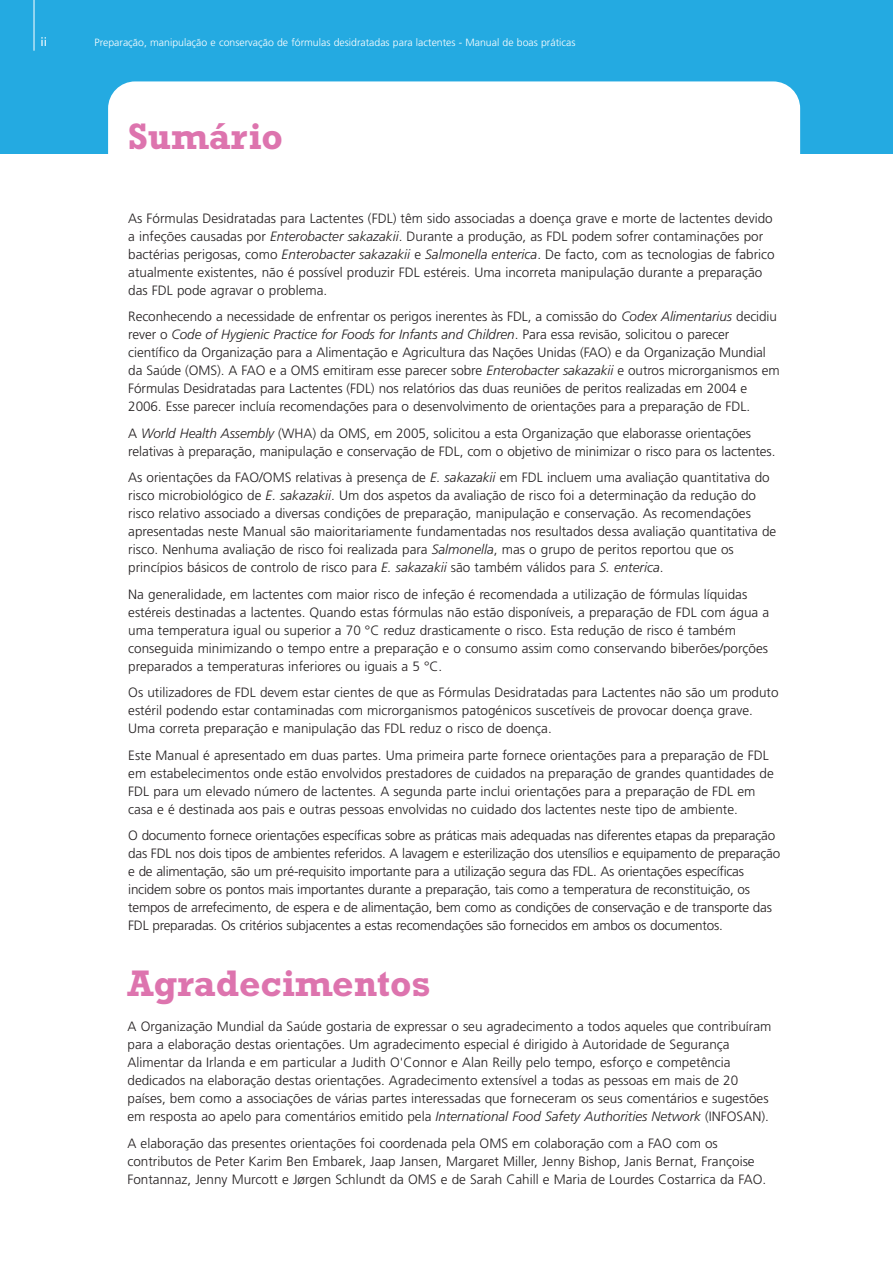
<style>
.page{position:relative;width:893px;height:1263px;background:#fff}
.page>*{position:absolute;margin:0;border:0;box-sizing:border-box;transform-origin:0 0}
.t1{font:700 37.5px "Rockwell";color:#dd74ae}
.t2{font:300 13.5px/18px "Frutiger";color:#231f20}
.t3{font:12px "Frutiger";color:#fff}
.t4{font:300 10.5px "Frutiger";color:#fff}
.s1{font-style:italic}
</style>
<div class="page">
<div style="left:0;top:0;width:893px;height:154px;background:#24aae1"></div>
<hr style="left:34px;top:0;width:1px;height:51px;background:#fff">
<div style="left:108px;top:81px;width:692px;height:235px;background:#fff;border-radius:27px"></div>
<p class="t3" style="left:41px;top:37px;width:8px">ii</p>
<p class="t4" style="left:95px;top:38px;width:482px">Preparação, manipulação e conservação de fórmulas desidratadas para lactentes - Manual de boas práticas</p>
<h1 class="t1" style="left:128px;top:123px;width:156px">Sumário</h1>
<p class="t2" style="left:128px;top:210px;width:648px">As Fórmulas Desidratadas para Lactentes (FDL) têm sido associadas a doença grave e morte de lactentes devido a infeções causadas por <span class="s1">Enterobacter sakazakii</span>. Durante a produção, as FDL podem sofrer contaminações por bactérias perigosas, como <span class="s1">Enterobacter sakazakii</span> e <span class="s1">Salmonella enterica</span>. De facto, com as tecnologias de fabrico atualmente existentes, não é possível produzir FDL estéreis. Uma incorreta manipulação durante a preparação das FDL pode agravar o problema.</p>
<p class="t2" style="left:128px;top:309px;width:653px">Reconhecendo a necessidade de enfrentar os perigos inerentes às FDL, a comissão do <span class="s1">Codex Alimentarius</span> decidiu rever o <span class="s1">Code of Hygienic Practice for Foods for Infants and Children</span>. Para essa revisão, solicitou o parecer científico da Organização para a Alimentação e Agricultura das Nações Unidas (FAO) e da Organização Mundial da Saúde (OMS). A FAO e a OMS emitiram esse parecer sobre <span class="s1">Enterobacter sakazakii</span> e outros microrganismos em Fórmulas Desidratadas para Lactentes (FDL) nos relatórios das duas reuniões de peritos realizadas em 2004 e 2006. Esse parecer incluía recomendações para o desenvolvimento de orientações para a preparação de FDL.</p>
<p class="t2" style="left:128px;top:425px;width:649px">A <span class="s1">World Health Assembly</span> (WHA) da OMS, em 2005, solicitou a esta Organização que elaborasse orientações relativas à preparação, manipulação e conservação de FDL, com o objetivo de minimizar o risco para os lactentes.</p>
<p class="t2" style="left:128px;top:470px;width:649px">As orientações da FAO/OMS relativas à presença de <span class="s1">E. sakazakii</span> em FDL incluem uma avaliação quantitativa do risco microbiológico de <span class="s1">E. sakazakii</span>. Um dos aspetos da avaliação de risco foi a determinação da redução do risco relativo associado a diversas condições de preparação, manipulação e conservação. As recomendações apresentadas neste Manual são maioritariamente fundamentadas nos resultados dessa avaliação quantitativa de risco. Nenhuma avaliação de risco foi realizada para <span class="s1">Salmonella</span>, mas o grupo de peritos reportou que os princípios básicos de controlo de risco para <span class="s1">E. sakazakii</span> são também válidos para <span class="s1">S. enterica</span>.</p>
<p class="t2" style="left:128px;top:586px;width:642px">Na generalidade, em lactentes com maior risco de infeção é recomendada a utilização de fórmulas líquidas estéreis destinadas a lactentes. Quando estas fórmulas não estão disponíveis, a preparação de FDL com água a uma temperatura igual ou superior a 70 °C reduz drasticamente o risco. Esta redução de risco é também conseguida minimizando o tempo entre a preparação e o consumo assim como conservando biberões/porções preparados a temperaturas inferiores ou iguais a 5 °C.</p>
<p class="t2" style="left:128px;top:684px;width:652px">Os utilizadores de FDL devem estar cientes de que as Fórmulas Desidratadas para Lactentes não são um produto estéril podendo estar contaminadas com microrganismos patogénicos suscetíveis de provocar doença grave.<br>Uma correta preparação e manipulação das FDL reduz o risco de doença.</p>
<p class="t2" style="left:128px;top:747px;width:647px">Este Manual é apresentado em duas partes. Uma primeira parte fornece orientações para a preparação de FDL em estabelecimentos onde estão envolvidos prestadores de cuidados na preparação de grandes quantidades de FDL para um elevado número de lactentes. A segunda parte inclui orientações para a preparação de FDL em casa e é destinada aos pais e outras pessoas envolvidas no cuidado dos lactentes neste tipo de ambiente.</p>
<p class="t2" style="left:128px;top:827px;width:653px">O documento fornece orientações específicas sobre as práticas mais adequadas nas diferentes etapas da preparação das FDL nos dois tipos de ambientes referidos. A lavagem e esterilização dos utensílios e equipamento de preparação e de alimentação, são um pré-requisito importante para a utilização segura das FDL. As orientações específicas incidem sobre os pontos mais importantes durante a preparação, tais como a temperatura de reconstituição, os tempos de arrefecimento, de espera e de alimentação, bem como as condições de conservação e de transporte das FDL preparadas. Os critérios subjacentes a estas recomendações são fornecidos em ambos os documentos.</p>
<h1 class="t1" style="left:128px;top:970px;width:305px">Agradecimentos</h1>
<p class="t2" style="left:127px;top:1018px;width:645px">A Organização Mundial da Saúde gostaria de expressar o seu agradecimento a todos aqueles que contribuíram para a elaboração destas orientações. Um agradecimento especial é dirigido à Autoridade de Segurança Alimentar da Irlanda e em particular a Judith O'Connor e Alan Reilly pelo tempo, esforço e competência dedicados na elaboração destas orientações. Agradecimento extensível a todas as pessoas em mais de 20 países, bem como a associações de várias partes interessadas que forneceram os seus comentários e sugestões em resposta ao apelo para comentários emitido pela <span class="s1">International Food Safety Authorities Network</span> (INFOSAN).</p>
<p class="t2" style="left:127px;top:1135px;width:640px">A elaboração das presentes orientações foi coordenada pela OMS em colaboração com a FAO com os contributos de Peter Karim Ben Embarek, Jaap Jansen, Margaret Miller, Jenny Bishop, Janis Bernat, Françoise<br>Fontannaz, Jenny Murcott e Jørgen Schlundt da OMS e de Sarah Cahill e Maria de Lourdes Costarrica da FAO.</p>
</div>
